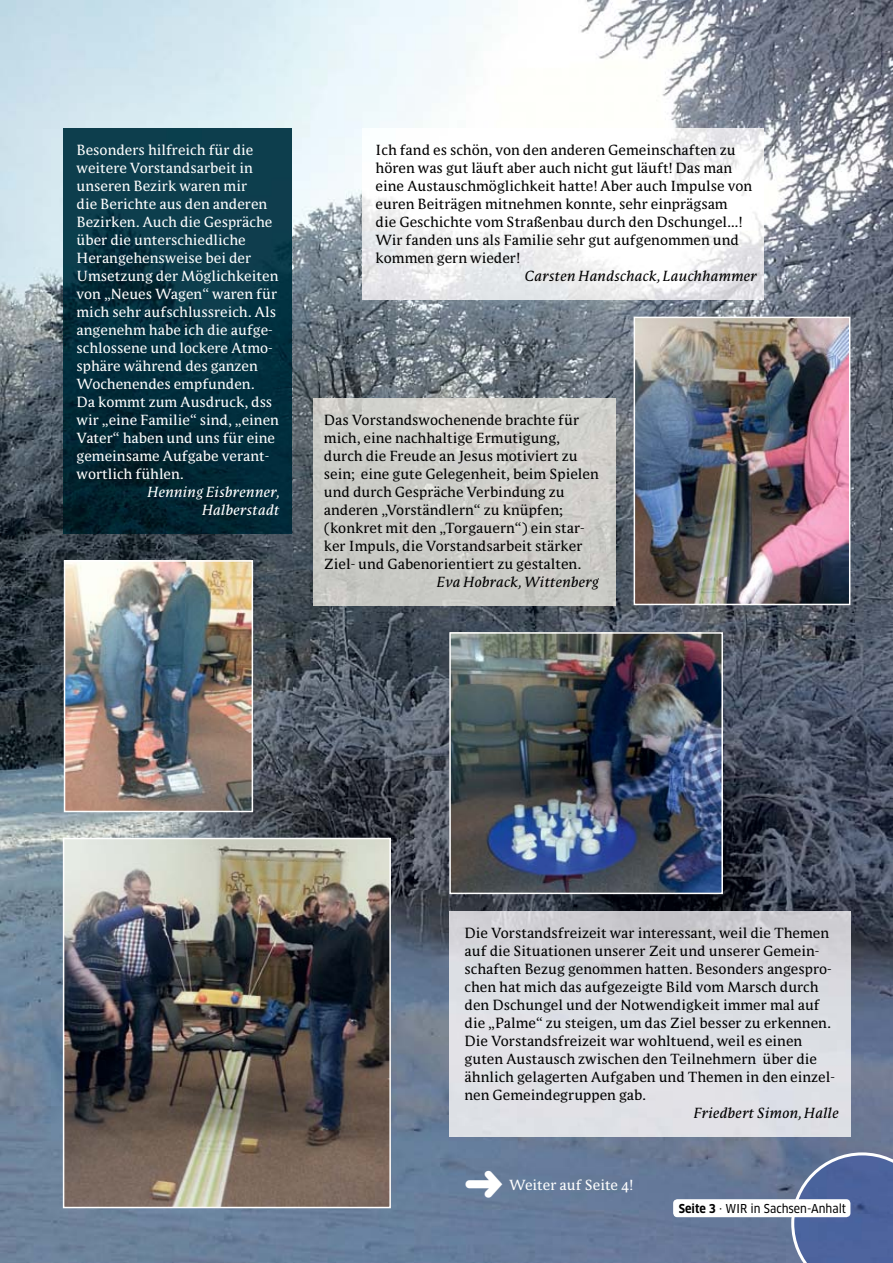
<style>
.page{position:relative;width:893px;height:1263px;background:#fff}
.page>*{position:absolute;margin:0;border:0;box-sizing:border-box;transform-origin:0 0}
.t1{font:13.5px/18px "Parable OT";color:#000}
.t2{font:13.5px/18px "Parable OT";color:#fff}
.t3{font:italic 13.5px "Parable OT";color:#000}
.t4{font:italic 13.5px/18px "Parable OT";color:#fff;text-align:right}
.t5{font:12px "Clan Pro Narr News";color:#000}
.s1{font-family:"Clan Pro Narr";font-weight:700}
</style>
<div class="page">
<img style="left:0;top:0;width:893px;height:1263px">
<svg style="left:791px;top:1152px;width:102px;height:111px;background:#566c9f"></svg>
<div style="left:673px;top:1199px;width:177px;height:18px;background:#fff;border-radius:4px"></div>
<img style="left:67px;top:563px;width:183px;height:246px">
<div style="left:64px;top:560px;width:189px;height:252px;border:2px solid #fff"></div>
<img style="left:452px;top:635px;width:268px;height:256px">
<div style="left:449px;top:632px;width:274px;height:262px;border:2px solid #fff"></div>
<img style="left:637px;top:320px;width:210px;height:282px">
<div style="left:634px;top:317px;width:216px;height:288px;border:2px solid #fff"></div>
<img style="left:66px;top:841px;width:322px;height:364px">
<div style="left:63px;top:838px;width:328px;height:370px;border:2px solid #fff"></div>
<img style="left:362px;top:128px;width:401px;height:171px">
<img style="left:449px;top:911px;width:401px;height:225px">
<img style="left:313px;top:398px;width:303px;height:207px">
<img style="left:64px;top:128px;width:228px;height:405px">
<svg style="left:466px;top:1170px;width:36px;height:28px"></svg>
<p class="t2" style="left:77px;top:141px;width:204px">Besonders hilfreich für die weitere Vorstandsarbeit in unseren Bezirk waren mir<br>die Berichte aus den anderen<br>Bezirken. Auch die Gespräche über die unterschiedliche<br>Herangehensweise bei der<br>Umsetzung der Möglichkeiten von „Neues Wagen“ waren für mich sehr aufschlussreich. Als angenehm habe ich die aufge&shy;schlossene und lockere Atmo&shy;sphäre während des ganzen<br>Wochenendes empfunden.<br>Da kommt zum Ausdruck, dss wir „eine Familie“ sind, „einen<br>Vater“ haben und uns für eine gemeinsame Aufgabe verant&shy;wortlich fühlen.</p>
<p class="t4" style="left:147px;top:483px;width:134px">Henning Eisbrenner,<br>Halberstadt</p>
<p class="t1" style="left:376px;top:141px;width:378px">Ich fand es schön, von den anderen Gemeinschaften zu hören was gut läuft aber auch nicht gut läuft! Das man eine Austauschmöglichkeit hatte! Aber auch Impulse von euren Beiträgen mitnehmen konnte, sehr einprägsam<br>die Geschichte vom Straßenbau durch den Dschungel...!<br>Wir fanden uns als Familie sehr gut aufgenommen und kommen gern wieder!</p>
<p class="t3" style="left:525px;top:267px;width:234px">Carsten Handschack, Lauchhammer</p>
<p class="t1" style="left:324px;top:411px;width:276px">Das Vorstandswochenende brachte für mich, eine nachhaltige Ermutigung, durch die Freude an Jesus motiviert zu sein; eine gute Gelegenheit, beim Spielen und durch Gespräche Verbindung zu anderen „Vorständlern“ zu knüpfen; (konkret mit den „Torgauern“) ein star&shy;ker Impuls, die Vorstandsarbeit stärker Ziel- und Gabenorientiert zu gestalten.</p>
<p class="t3" style="left:436px;top:573px;width:164px">Eva Hobrack, Wittenberg</p>
<p class="t1" style="left:465px;top:924px;width:372px">Die Vorstandsfreizeit war interessant, weil die Themen auf die Situationen unserer Zeit und unserer Gemein&shy;schaften Bezug genommen hatten. Besonders angespro&shy;chen hat mich das aufgezeigte Bild vom Marsch durch den Dschungel und der Notwendigkeit immer mal auf die „Palme“ zu steigen, um das Ziel besser zu erkennen.<br>Die Vorstandsfreizeit war wohltuend, weil es einen guten Austausch zwischen den Teilnehmern über die ähnlich gelagerten Aufgaben und Themen in den einzel&shy;nen Gemeindegruppen gab.</p>
<p class="t3" style="left:693px;top:1104px;width:147px">Friedbert Simon, Halle</p>
<p class="t2" style="left:509px;top:1176px;width:125px">Weiter auf Seite 4!</p>
<p class="t5" style="left:679px;top:1202px;width:169px"><span class="s1">Seite 3</span> · WIR in Sachsen-Anhalt</p>
</div>
